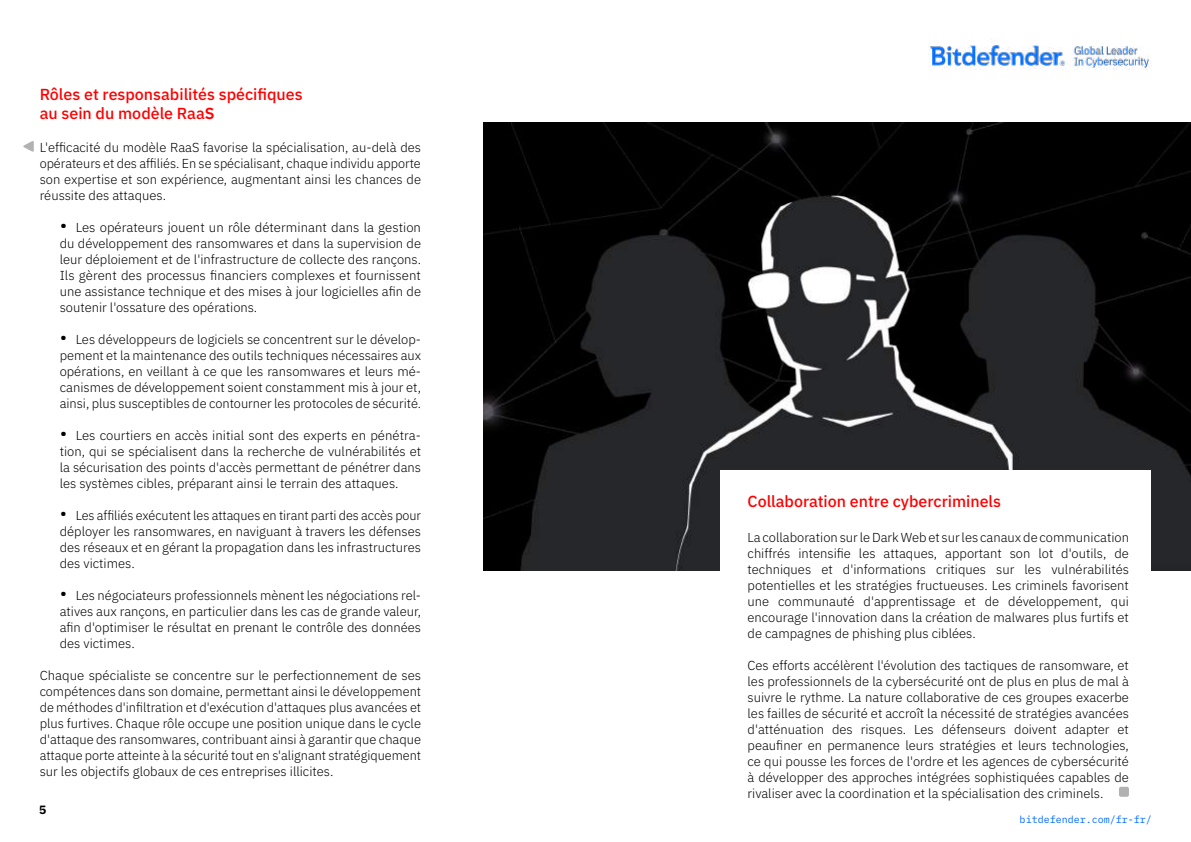
<style>
.page{position:relative;width:1191px;height:842px;background:#fff}
.page>*{position:absolute;margin:0;border:0;box-sizing:border-box;transform-origin:0 0}
.t1{font:500 16px/19.2px "IBM Plex Sans";color:#f00}
.t2{font:300 13px/16px "IBM Plex Sans";color:#000;text-align:justify}
.t3{font:700 12px "IBM Plex Mono";color:#000}
.t4{font:10px "IBM Plex Mono";color:#006cff}
.s1{font-weight:600}
.s2{font-size:20px}
</style>
<div class="page">
<img style="left:929px;top:43px;width:222px;height:26px">
<img style="left:483px;top:123px;width:708px;height:448px">
<div style="left:720px;top:470px;width:430px;height:314px;background:#fff"></div>
<svg style="left:23px;top:141px;width:11px;height:11px"></svg>
<div style="left:1119px;top:787px;width:10px;height:10px;background:#b2b2b2;border-radius:2px"></div>
<p class="t1" style="left:40px;top:84px;width:264px">Rôles et responsabilités spécifiques au sein du modèle Raa<span class="s1">S</span></p>
<p class="t2" style="left:40px;top:138px;width:383px">L'efficacité du modèle RaaS favorise la spécialisation, au-delà des opérateurs et des affiliés. En se spécialisant, chaque individu apporte son expertise et son expérience, augmentant ainsi les chances de réussite des attaques.</p>
<p class="t2" style="left:60px;top:218px;width:363px"><span class="s2">•</span> Les opérateurs jouent un rôle déterminant dans la gestion du développement des ransomwares et dans la supervision de leur déploiement et de l'infrastructure de collecte des rançons.<br>Ils gèrent des processus financiers complexes et fournissent une assistance technique et des mises à jour logicielles afin de soutenir l'ossature des opérations.</p>
<p class="t2" style="left:60px;top:330px;width:363px"><span class="s2">•</span> Les développeurs de logiciels se concentrent sur le dévelop&shy;pement et la maintenance des outils techniques nécessaires aux opérations, en veillant à ce que les ransomwares et leurs mé&shy;canismes de développement soient constamment mis à jour et, ainsi, plus susceptibles de contourner les protocoles de sécurité.</p>
<p class="t2" style="left:60px;top:426px;width:363px"><span class="s2">•</span> Les courtiers en accès initial sont des experts en pénétra&shy;tion, qui se spécialisent dans la recherche de vulnérabilités et la sécurisation des points d'accès permettant de pénétrer dans les systèmes cibles, préparant ainsi le terrain des attaques.</p>
<p class="t2" style="left:60px;top:506px;width:363px"><span class="s2">•</span> Les affiliés exécutent les attaques en tirant parti des accès pour déployer les ransomwares, en naviguant à travers les défenses des réseaux et en gérant la propagation dans les infrastructures des victimes.</p>
<p class="t2" style="left:60px;top:586px;width:363px"><span class="s2">•</span> Les négociateurs professionnels mènent les négociations rel&shy;atives aux rançons, en particulier dans les cas de grande valeur, afin d'optimiser le résultat en prenant le contrôle des données des victimes.</p>
<p class="t2" style="left:40px;top:666px;width:383px">Chaque spécialiste se concentre sur le perfectionnement de ses compétences dans son domaine, permettant ainsi le développement de méthodes d'infiltration et d'exécution d'attaques plus avancées et plus furtives. Chaque rôle occupe une position unique dans le cycle d'attaque des ransomwares, contribuant ainsi à garantir que chaque attaque porte atteinte à la sécurité tout en s'alignant stratégiquement sur les objectifs globaux de ces entreprises illicites.</p>
<p class="t3" style="left:39px;top:800px;width:9px">5</p>
<p class="t1" style="left:747px;top:490px;width:255px">Collaboration entre cybercriminels</p>
<p class="t2" style="left:747px;top:528px;width:383px">La collaboration sur le Dark Web et sur les canaux de communication chiffrés intensifie les attaques, apportant son lot d'outils, de techniques et d'informations critiques sur les vulnérabilités potentielles et les stratégies fructueuses. Les criminels favorisent une communauté d'apprentissage et de développement, qui encourage l'innovation dans la création de malwares plus furtifs et de campagnes de phishing plus ciblées.</p>
<p class="t2" style="left:747px;top:656px;width:383px">Ces efforts accélèrent l'évolution des tactiques de ransomware, et les professionnels de la cybersécurité ont de plus en plus de mal à suivre le rythme. La nature collaborative de ces groupes exacerbe les failles de sécurité et accroît la nécessité de stratégies avancées d'atténuation des risques. Les défenseurs doivent adapter et peaufiner en permanence leurs stratégies et leurs technologies, ce qui pousse les forces de l'ordre et les agences de cybersécurité à développer des approches intégrées sophistiquées capables de rivaliser avec la coordination et la spécialisation des criminels.</p>
<p class="t4" style="left:1019px;top:812px;width:133px">bitdefender.com/fr-fr/</p>
</div>
